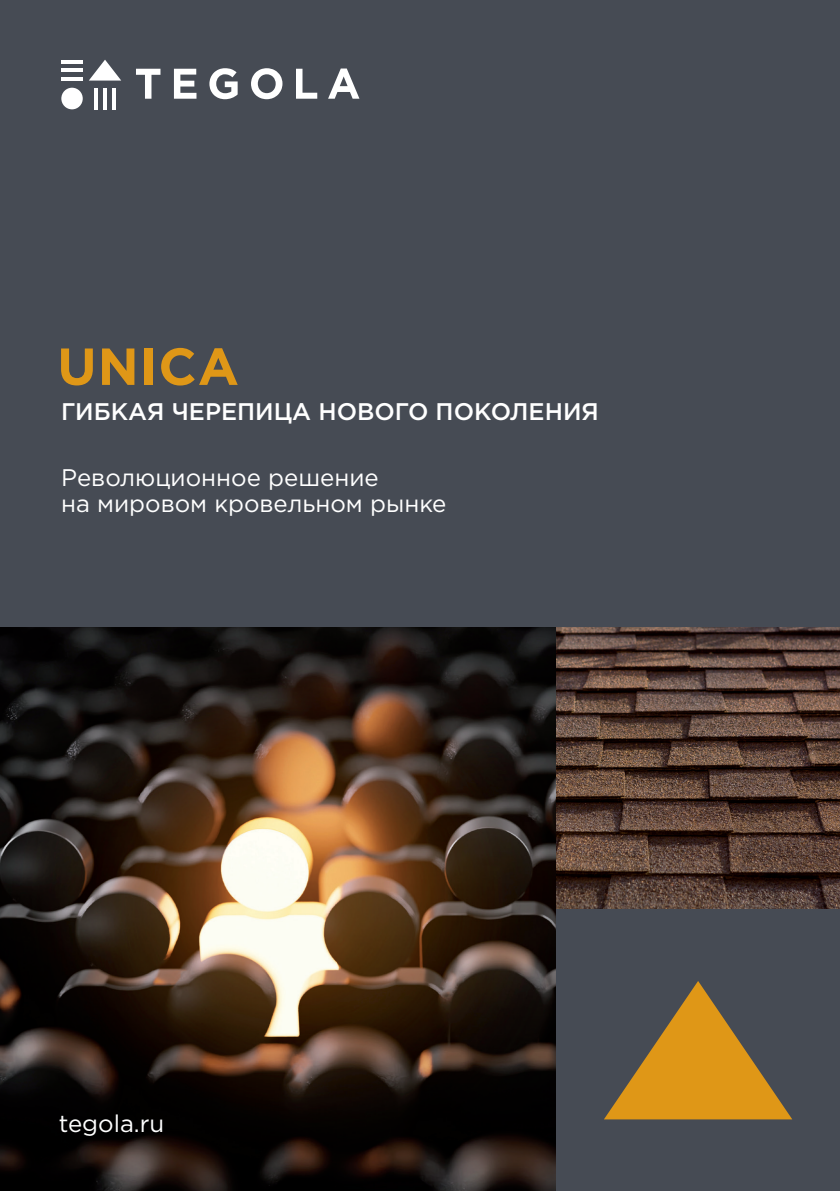
<style>
.page{position:relative;width:840px;height:1191px;background:#fff}
.page>*{position:absolute;margin:0;border:0;box-sizing:border-box;transform-origin:0 0}
.t1{font:700 52px "Gotham Pro";letter-spacing:.02em;color:#df9717}
.t2{font:24px/26px "Gotham Pro";color:#fff}
.t3{font:500 24px "Gotham Pro";color:#fff}
</style>
<div class="page">
<div style="left:0;top:0;width:839px;height:1191px;background:#464b54"></div>
<img style="left:0;top:628px;width:556px;height:563px">
<svg style="left:604px;top:981px;width:187px;height:138px"></svg>
<img style="left:556px;top:628px;width:283px;height:280px">
<hr style="left:61px;top:60px;width:22px;height:3px;background:#fff">
<hr style="left:61px;top:68px;width:22px;height:4px;background:#fff">
<hr style="left:61px;top:77px;width:22px;height:4px;background:#fff">
<svg style="left:89px;top:60px;width:32px;height:21px"></svg>
<div style="left:61px;top:88px;width:22px;height:21px;background:#fff;border-radius:50%"></div>
<hr style="left:95px;top:88px;width:3px;height:21px;background:#fff">
<hr style="left:103px;top:88px;width:4px;height:21px;background:#fff">
<hr style="left:112px;top:88px;width:3px;height:21px;background:#fff">
<svg style="left:136px;top:69px;width:24px;height:30px"></svg>
<svg style="left:174px;top:69px;width:22px;height:30px"></svg>
<svg style="left:209px;top:68px;width:28px;height:31px"></svg>
<svg style="left:251px;top:68px;width:31px;height:31px"></svg>
<svg style="left:296px;top:69px;width:21px;height:30px"></svg>
<svg style="left:328px;top:68px;width:31px;height:31px"></svg>
<h1 class="t1" style="left:57px;top:336px;width:183px">UNICA</h1>
<p class="t3" style="left:61px;top:398px;width:539px">ГИБКАЯ ЧЕРЕПИЦА НОВОГО ПОКОЛЕНИЯ</p>
<p class="t2" style="left:61px;top:464px;width:387px">Революционное решение<br>на мировом кровельном рынке</p>
<p class="t2" style="left:59px;top:1110px;width:107px">tegola.ru</p>
</div>
